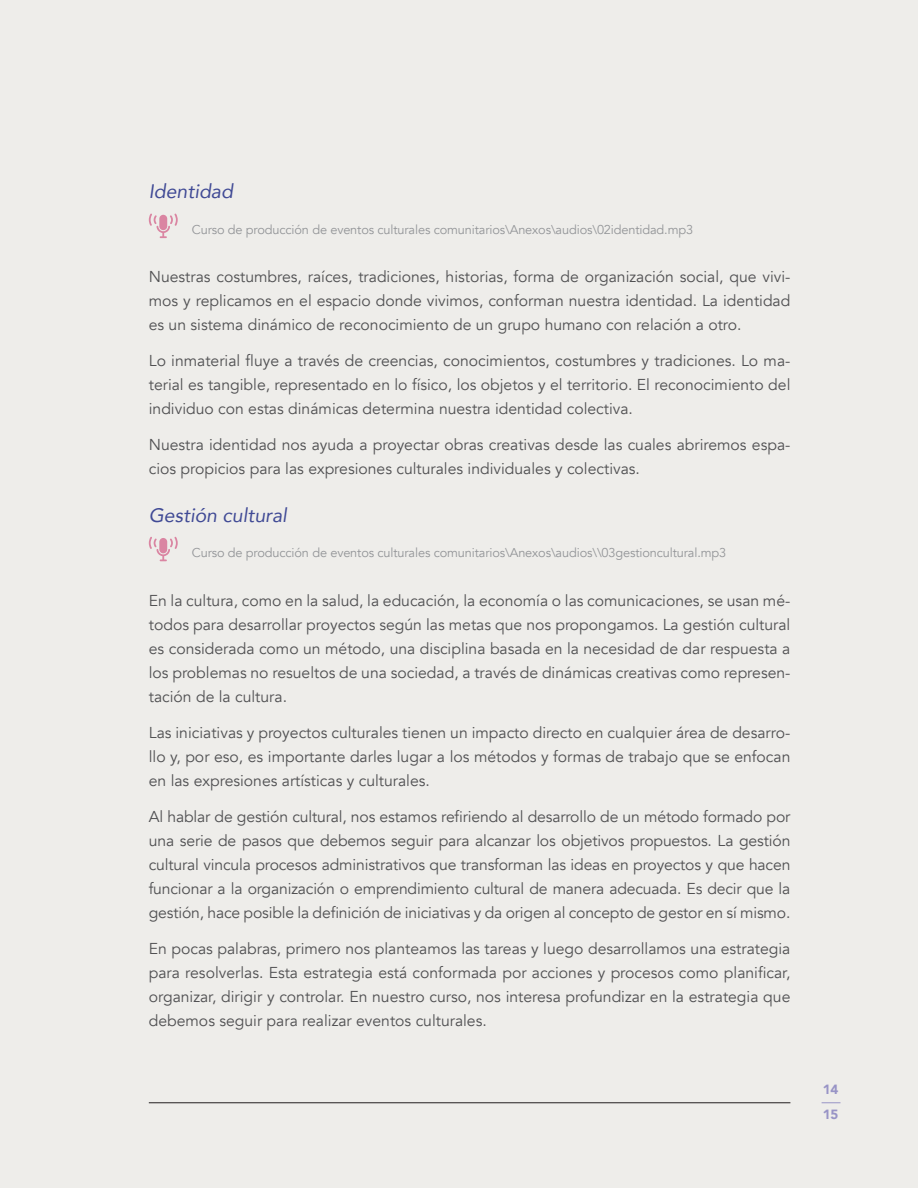
<style>
.page{position:relative;width:918px;height:1188px;background:#eeedea}
.page>*{position:absolute;margin:0;border:0;box-sizing:border-box;transform-origin:0 0}
.t1{font:italic 19.5px "Avenir";color:#404a95}
.t2{font:15.75px/24px "Avenir";color:#505052;text-align:justify}
.t3{font:900 13.35px/25px "Avenir";color:#9894c6}
.t4{font:12.75px "Avenir";letter-spacing:-.01em;color:#939598}
</style>
<div class="page">
<svg style="left:822px;top:1102px;width:19px;height:1px"></svg>
<hr style="left:149px;top:1103px;width:641px;height:1px;background:#231f20">
<svg style="left:149px;top:214px;width:29px;height:24px"></svg>
<svg style="left:149px;top:537px;width:29px;height:24px"></svg>
<p class="t1" style="left:149px;top:179px;width:86px">Identidad</p>
<p class="t4" style="left:192px;top:222px;width:503px">Curso de producción de eventos culturales comunitarios\Anexos\audios\02identidad.mp3</p>
<p class="t2" style="left:149px;top:265px;width:643px">Nuestras costumbres, raíces, tradiciones, historias, forma de organización social, que vivi&shy;mos y replicamos en el espacio donde vivimos, conforman nuestra identidad. La identidad es un sistema dinámico de reconocimiento de un grupo humano con relación a otro.</p>
<p class="t2" style="left:149px;top:349px;width:643px">Lo inmaterial fluye a través de creencias, conocimientos, costumbres y tradiciones. Lo ma&shy;terial es tangible, representado en lo físico, los objetos y el territorio. El reconocimiento del individuo con estas dinámicas determina nuestra identidad colectiva.</p>
<p class="t2" style="left:149px;top:433px;width:643px">Nuestra identidad nos ayuda a proyectar obras creativas desde las cuales abriremos espa&shy;cios propicios para las expresiones culturales individuales y colectivas.</p>
<p class="t1" style="left:149px;top:503px;width:140px">Gestión cultural</p>
<p class="t4" style="left:192px;top:545px;width:536px">Curso de producción de eventos culturales comunitarios\Anexos\audios\\03gestioncultural.mp3</p>
<p class="t2" style="left:149px;top:589px;width:643px">En la cultura, como en la salud, la educación, la economía o las comunicaciones, se usan mé&shy;todos para desarrollar proyectos según las metas que nos propongamos. La gestión cultural es considerada como un método, una disciplina basada en la necesidad de dar respuesta a los problemas no resueltos de una sociedad, a través de dinámicas creativas como represen&shy;tación de la cultura.</p>
<p class="t2" style="left:149px;top:721px;width:643px">Las iniciativas y proyectos culturales tienen un impacto directo en cualquier área de desarro&shy;llo y, por eso, es importante darles lugar a los métodos y formas de trabajo que se enfocan en las expresiones artísticas y culturales.</p>
<p class="t2" style="left:149px;top:805px;width:643px">Al hablar de gestión cultural, nos estamos refiriendo al desarrollo de un método formado por una serie de pasos que debemos seguir para alcanzar los objetivos propuestos. La gestión cultural vincula procesos administrativos que transforman las ideas en proyectos y que hacen funcionar a la organización o emprendimiento cultural de manera adecuada. Es decir que la gestión, hace posible la definición de iniciativas y da origen al concepto de gestor en sí mismo.</p>
<p class="t2" style="left:149px;top:937px;width:643px">En pocas palabras, primero nos planteamos las tareas y luego desarrollamos una estrategia para resolverlas. Esta estrategia está conformada por acciones y procesos como planificar, organizar, dirigir y controlar. En nuestro curso, nos interesa profundizar en la estrategia que debemos seguir para realizar eventos culturales.</p>
<p class="t3" style="left:823px;top:1076px;width:17px">14<br>15</p>
</div>
